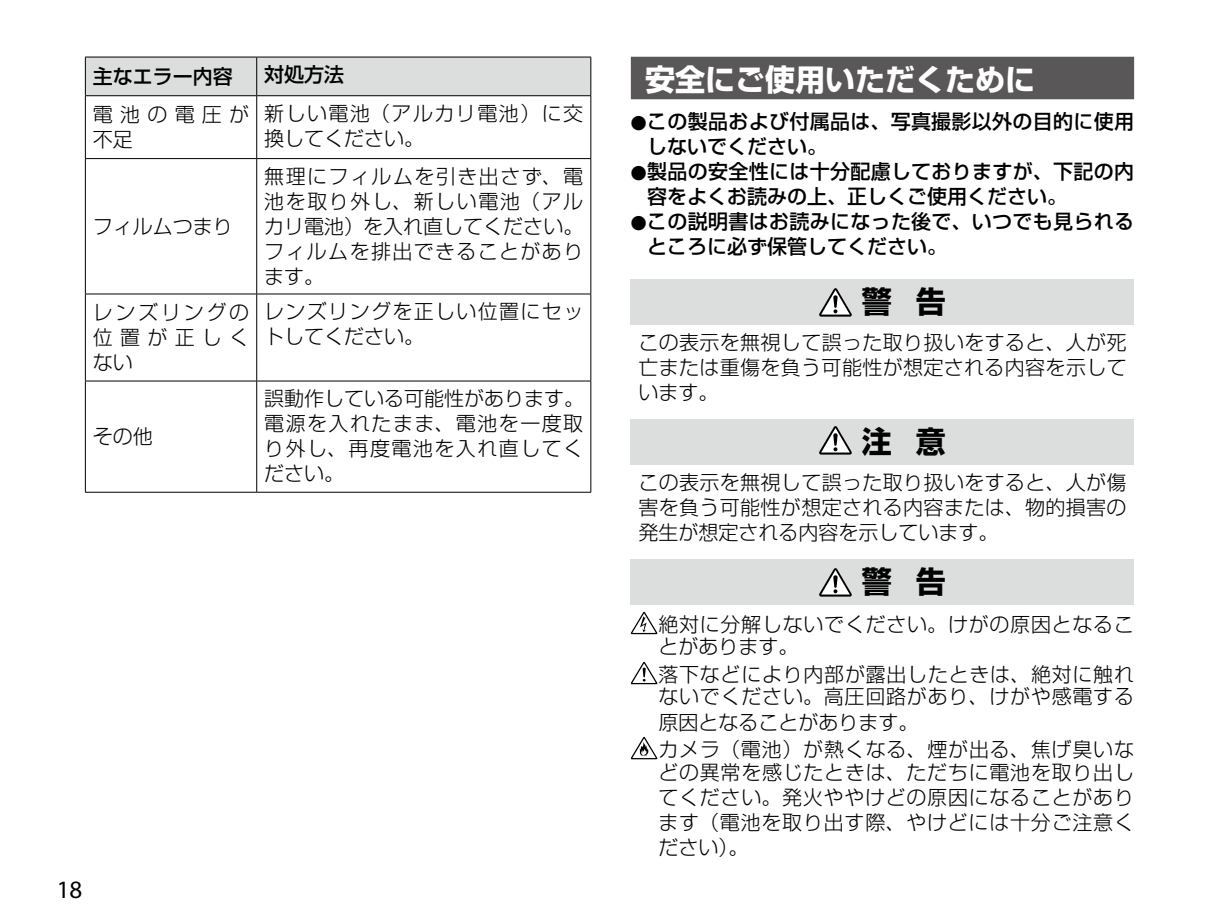
<style>
.page{position:relative;width:1205px;height:922px;background:#fff}
.page>*{position:absolute;margin:0;border:0;box-sizing:border-box;transform-origin:0 0}
.L1{font:700 30px "Shin Go Pro";color:#fff}
.JPBase{font:700 30px "Shin Go Pro";color:#000}
.t1{font:25px "Myriad Pro";color:#000}
.JPBase-2{font:300 20px/25px "Shin Go Pro";letter-spacing:.02em;color:#000;text-align:justify}
.JPBase_hanging9pt{font:300 20px/22.8px "Shin Go Pro";letter-spacing:.035em;color:#000}
.JPBase_Medium{font:500 20px/25px "Shin Go Pro";letter-spacing:.015em;color:#000}
.JPBase-3{font:300 20px/25px "Shin Go Pro";letter-spacing:.075em;color:#000}
.JPBase-4{font:300 20px/25px "Shin Go Pro";letter-spacing:.07em;color:#000}
.JPBase_hanging9pt-2{font:300 20px "Shin Go Pro";color:#000}
.JPBase-5{font:300 20px/25px "Shin Go Pro";letter-spacing:.365em;color:#000}
.JPBase-6{font:300 20px "Shin Go Pro";color:#000}
</style>
<div class="page">
<div style="left:86px;top:58px;width:504px;height:37px;background:#dcdddd"></div>
<hr style="left:85px;top:57px;width:172px;height:1px;background:#000">
<hr style="left:85px;top:57px;width:1px;height:38px;background:#000">
<hr style="left:257px;top:57px;width:334px;height:1px;background:#000">
<hr style="left:256px;top:57px;width:1px;height:38px;background:#000">
<hr style="left:590px;top:57px;width:1px;height:38px;background:#000">
<hr style="left:85px;top:95px;width:172px;height:1px;background:#000">
<hr style="left:85px;top:96px;width:1px;height:62px;background:#000">
<hr style="left:257px;top:95px;width:334px;height:1px;background:#000">
<hr style="left:256px;top:96px;width:1px;height:62px;background:#000">
<hr style="left:590px;top:96px;width:1px;height:62px;background:#000">
<hr style="left:85px;top:158px;width:172px;height:1px;background:#000">
<hr style="left:85px;top:159px;width:1px;height:134px;background:#000">
<hr style="left:257px;top:158px;width:334px;height:1px;background:#000">
<hr style="left:256px;top:159px;width:1px;height:134px;background:#000">
<hr style="left:590px;top:159px;width:1px;height:134px;background:#000">
<hr style="left:85px;top:293px;width:172px;height:1px;background:#000">
<hr style="left:85px;top:294px;width:1px;height:86px;background:#000">
<hr style="left:257px;top:293px;width:334px;height:1px;background:#000">
<hr style="left:256px;top:294px;width:1px;height:86px;background:#000">
<hr style="left:590px;top:294px;width:1px;height:86px;background:#000">
<hr style="left:85px;top:380px;width:172px;height:1px;background:#000">
<hr style="left:85px;top:381px;width:1px;height:111px;background:#000">
<hr style="left:257px;top:380px;width:334px;height:1px;background:#000">
<hr style="left:256px;top:381px;width:1px;height:111px;background:#000">
<hr style="left:590px;top:381px;width:1px;height:111px;background:#000">
<hr style="left:85px;top:491px;width:172px;height:1px;background:#000">
<hr style="left:257px;top:491px;width:334px;height:1px;background:#000">
<div style="left:631px;top:57px;width:503px;height:42px;background:#595757"></div>
<div style="left:631px;top:279px;width:503px;height:45px;background:#dcdddd"></div>
<svg style="left:819px;top:288px;width:33px;height:28px"></svg>
<div style="left:631px;top:419px;width:503px;height:45px;background:#dcdddd"></div>
<svg style="left:819px;top:426px;width:33px;height:28px"></svg>
<div style="left:631px;top:558px;width:503px;height:46px;background:#dcdddd"></div>
<svg style="left:819px;top:568px;width:33px;height:28px"></svg>
<svg style="left:631px;top:611px;width:26px;height:23px"></svg>
<svg style="left:631px;top:661px;width:26px;height:23px"></svg>
<svg style="left:631px;top:737px;width:26px;height:22px"></svg>
<p class="JPBase_Medium" style="left:93px;top:61px;width:141px">主なエラー内容</p>
<p class="JPBase_Medium" style="left:264px;top:60px;width:81px">対処方法</p>
<p class="JPBase-5" style="left:93px;top:100px;width:158px">電池の電圧が不足</p>
<p class="JPBase-3" style="left:264px;top:98px;width:320px">新しい電池（アルカリ電池）に交換してください。</p>
<p class="JPBase-6" style="left:93px;top:210px;width:141px">フィルムつまり</p>
<p class="JPBase-2" style="left:264px;top:161px;width:321px">無理にフィルムを引き出さず、電池を取り外し、新しい電池（アルカリ電池）を入れ直してください。フィルムを排出できることがあります。</p>
<p class="JPBase-2" style="left:93px;top:297px;width:158px">レンズリングの位置が正しくない</p>
<p class="JPBase-4" style="left:264px;top:296px;width:321px">レンズリングを正しい位置にセットしてください。</p>
<p class="JPBase-2" style="left:93px;top:421px;width:61px">その他</p>
<p class="JPBase-2" style="left:264px;top:383px;width:321px">誤動作している可能性があります。電源を入れたまま、電池を一度取り外し、再度電池を入れ直してください。</p>
<p class="t1" style="left:57px;top:873px;width:27px">18</p>
<p class="L1" style="left:645px;top:55px;width:391px">安全にご使用いただくために</p>
<p class="JPBase_Medium" style="left:647px;top:106px;width:489px;text-indent:-16px">●この製品および付属品は、写真撮影以外の目的に使用しないでください。</p>
<p class="JPBase_Medium" style="left:647px;top:156px;width:489px;text-indent:-16px">●製品の安全性には十分配慮しておりますが、下記の内容をよくお読みの上、正しくご使用ください。</p>
<p class="JPBase_Medium" style="left:647px;top:206px;width:489px;text-indent:-16px">●この説明書はお読みになった後で、いつでも見られるところに必ず保管してください。</p>
<p class="JPBase" style="left:862px;top:278px;width:85px">警 告</p>
<p class="JPBase-2" style="left:638px;top:328px;width:490px">この表示を無視して誤った取り扱いをすると、人が死亡または重傷を負う可能性が想定される内容を示しています。</p>
<p class="JPBase" style="left:862px;top:417px;width:85px">注 意</p>
<p class="JPBase-2" style="left:638px;top:467px;width:490px">この表示を無視して誤った取り扱いをすると、人が傷害を負う可能性が想定される内容または、物的損害の発生が想定される内容を示しています。</p>
<p class="JPBase" style="left:862px;top:557px;width:85px">警 告</p>
<p class="JPBase_hanging9pt" style="left:658px;top:610px;width:477px">絶対に分解しないでください。けがの原因となることがあります。</p>
<p class="JPBase_hanging9pt" style="left:658px;top:660px;width:477px">落下などにより内部が露出したときは、絶対に触れないでください。高圧回路があり、けがや感電する</p>
<p class="JPBase_hanging9pt-2" style="left:658px;top:705px;width:261px">原因となることがあります。</p>
<p class="JPBase_hanging9pt" style="left:658px;top:735px;width:477px">カメラ（電池）が熱くなる、煙が出る、焦げ臭いなどの異常を感じたときは、ただちに電池を取り出し</p>
<p class="JPBase_hanging9pt" style="left:658px;top:781px;width:477px;line-height:25px;text-align:justify">てください。発火ややけどの原因になることがあります（電池を取り出す際、やけどには十分ご注意ください）。</p>
</div>
